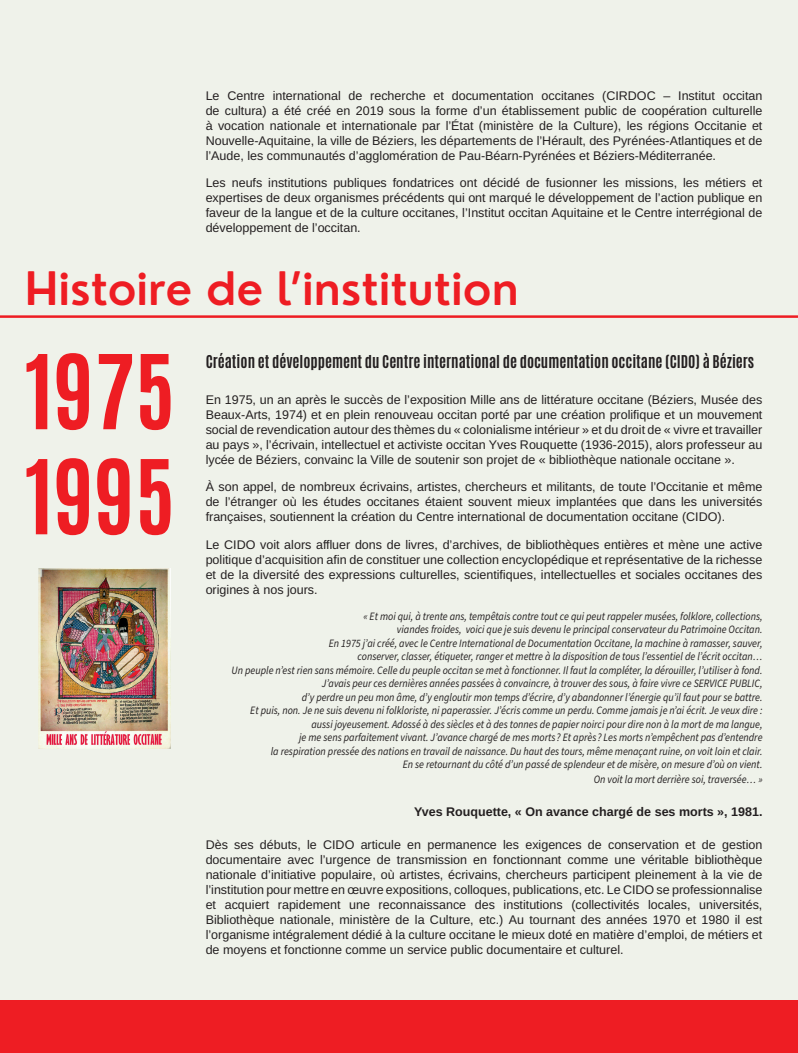
<style>
.page{position:relative;width:798px;height:1053px;background:#fff}
.page>*{position:absolute;margin:0;border:0;box-sizing:border-box;transform-origin:0 0}
.t1{font:87.5px/105px "Antonio";color:#ee1d23}
.t2{font:600 45px "Nourd";color:#ee1d23}
.t3{font:15px "Antonio";color:#231f20}
.t4{font:12.5px/15px "Arimo";color:#231f20;text-align:justify}
.t5{font:700 12.5px "Arimo";color:#231f20}
.t6{font:italic 11.25px/13.5px "Source Sans Pro";color:#231f20;text-align:right;scale:.9 1}
</style>
<div class="page">
<div style="left:0;top:0;width:797px;height:1052px;background:#eff2ea"></div>
<div style="left:0;top:999px;width:797px;height:53px;background:#ee1d23"></div>
<img style="left:38px;top:568px;width:132px;height:180px">
<hr style="left:0;top:315px;width:797px;height:3px;background:#ee1d23">
<p class="t4" style="left:206px;top:88px;width:558px">Le Centre international de recherche et documentation occitanes (CIRDOC – Institut occitan de cultura) a été créé en 2019 sous la forme d’un établissement public de coopération culturelle à vocation nationale et internationale par l’État (ministère de la Culture), les régions Occitanie et Nouvelle-Aquitaine, la ville de Béziers, les départements de l’Hérault, des Pyrénées-Atlantiques et de l’Aude, les communautés d’agglomération de Pau-Béarn-Pyrénées et Béziers-Méditerranée.</p>
<p class="t4" style="left:206px;top:176px;width:558px">Les neufs institutions publiques fondatrices ont décidé de fusionner les missions, les métiers et expertises de deux organismes précédents qui ont marqué le développement de l’action publique en faveur de la langue et de la culture occitanes, l’Institut occitan Aquitaine et le Centre interrégional de développement de l’occitan.</p>
<h2 class="t2" style="left:25px;top:262px;width:495px">Histoire de l’institution</h2>
<h1 class="t1" style="left:25px;top:340px;width:152px">1975<br>1995</h1>
<p class="t3" style="left:206px;top:350px;width:550px">Création et développement du Centre international de documentation occitane (CIDO) à Béziers</p>
<p class="t4" style="left:206px;top:392px;width:558px">En 1975, un an après le succès de l’exposition Mille ans de littérature occitane (Béziers, Musée des Beaux-Arts, 1974) et en plein renouveau occitan porté par une création prolifique et un mouvement social de revendication autour des thèmes du « colonialisme intérieur » et du droit de « vivre et travailler au pays », l’écrivain, intellectuel et activiste occitan Yves Rouquette (1936-2015), alors professeur au lycée de Béziers, convainc la Ville de soutenir son projet de « bibliothèque nationale occitane ».</p>
<p class="t4" style="left:206px;top:479px;width:558px">À son appel, de nombreux écrivains, artistes, chercheurs et militants, de toute l’Occitanie et même de l’étranger où les études occitanes étaient souvent mieux implantées que dans les universités françaises, soutiennent la création du Centre international de documentation occitane (CIDO).</p>
<p class="t4" style="left:206px;top:537px;width:558px">Le CIDO voit alors affluer dons de livres, d’archives, de bibliothèques entières et mène une active politique d’acquisition afin de constituer une collection encyclopédique et représentative de la richesse et de la diversité des expressions culturelles, scientifiques, intellectuelles et sociales occitanes des origines à nos jours.</p>
<p class="t6" style="left:231px;top:609px;width:591px">« Et moi qui, à trente ans, tempêtais contre tout ce qui peut rappeler musées, folklore, collections,<br>viandes froides, voici que je suis devenu le principal conservateur du Patrimoine Occitan.<br>En 1975 j’ai créé, avec le Centre International de Documentation Occitane, la machine à ramasser, sauver,<br>conserver, classer, étiqueter, ranger et mettre à la disposition de tous l’essentiel de l’écrit occitan…<br>Un peuple n’est rien sans mémoire. Celle du peuple occitan se met à fonctionner. Il faut la compléter, la dérouiller, l’utiliser à fond.<br>J’avais peur ces dernières années passées à convaincre, à trouver des sous, à faire vivre ce SERVICE PUBLIC,<br>d’y perdre un peu mon âme, d’y engloutir mon temps d’écrire, d’y abandonner l’énergie qu’il faut pour se battre.<br>Et puis, non. Je ne suis devenu ni folkloriste, ni paperassier. J’écris comme un perdu. Comme jamais je n’ai écrit. Je veux dire : aussi joyeusement. Adossé à des siècles et à des tonnes de papier noirci pour dire non à la mort de ma langue,<br>je me sens parfaitement vivant. J’avance chargé de mes morts ? Et après ? Les morts n’empêchent pas d’entendre<br>la respiration pressée des nations en travail de naissance. Du haut des tours, même menaçant ruine, on voit loin et clair.<br>En se retournant du côté d’un passé de splendeur et de misère, on mesure d’où on vient.</p>
<p class="t6" style="left:593px;top:773px;width:189px">On voit la mort derrière soi, traversée… »</p>
<p class="t5" style="left:414px;top:803px;width:350px">Yves Rouquette, « On avance chargé de ses morts », 1981.</p>
<p class="t4" style="left:206px;top:837px;width:558px">Dès ses débuts, le CIDO articule en permanence les exigences de conservation et de gestion documentaire avec l’urgence de transmission en fonctionnant comme une véritable bibliothèque nationale d’initiative populaire, où artistes, écrivains, chercheurs participent pleinement à la vie de l’institution pour mettre en œuvre expositions, colloques, publications, etc. Le CIDO se professionnalise et acquiert rapidement une reconnaissance des institutions (collectivités locales, universités, Bibliothèque nationale, ministère de la Culture, etc.) Au tournant des années 1970 et 1980 il est l’organisme intégralement dédié à la culture occitane le mieux doté en matière d’emploi, de métiers et de moyens et fonctionne comme un service public documentaire et culturel.</p>
</div>
